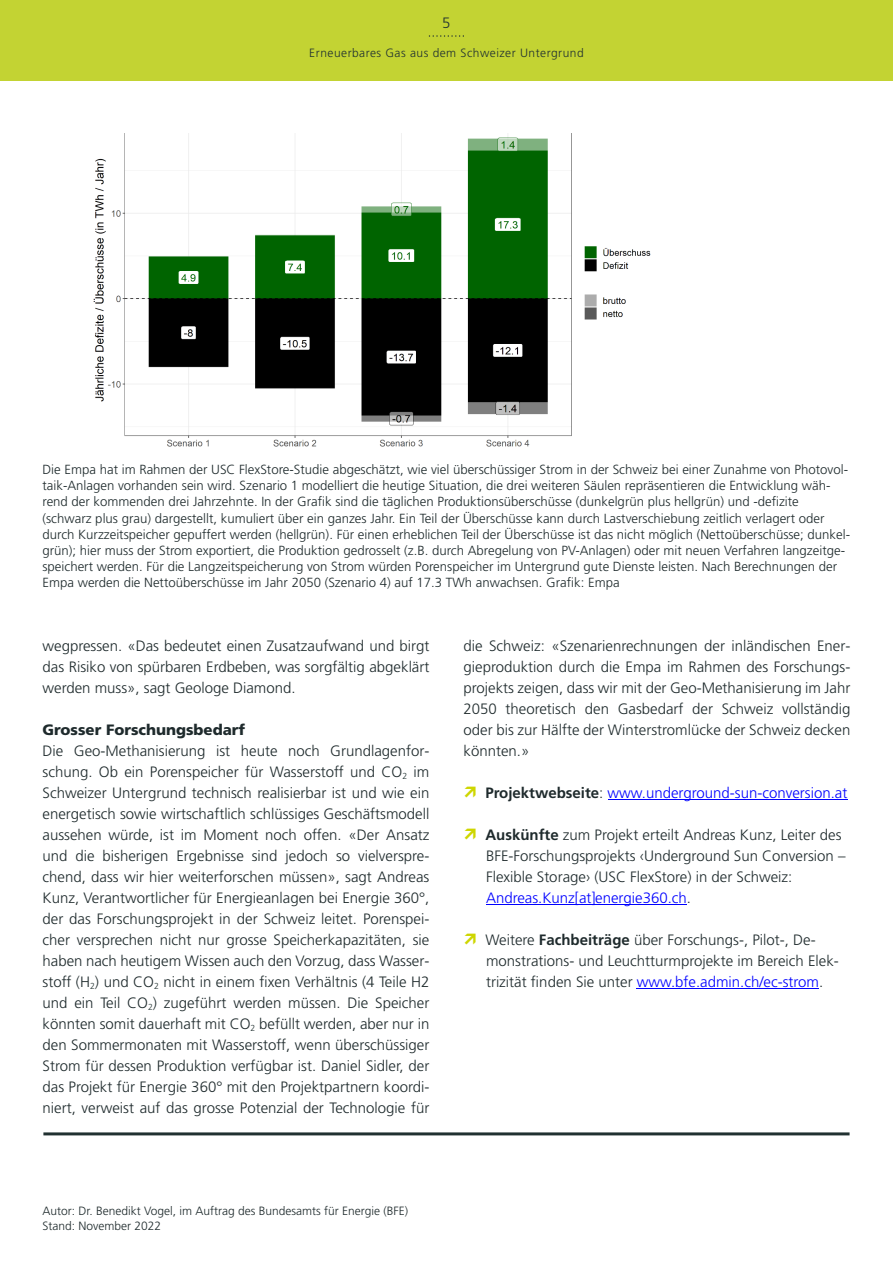
<style>
.page{position:relative;width:893px;height:1263px;background:#fff}
.page>*{position:absolute;margin:0;border:0;box-sizing:border-box;transform-origin:0 0}
.t1{font:300 15px/21px "Frutiger LT Std";color:#1e2a2c;text-align:justify}
.t2{font:300 15px "Frutiger LT Std";color:#00f}
.t3{font:900 15px "Frutiger LT Std";color:#1e2a2c}
.t4{font:300 15px "Frutiger LT Std";color:#213131}
.t5{font:300 13.2px/16.2px "Frutiger LT Std";color:#1e2a2c}
.t6{font:300 12px/15px "Frutiger LT Std";color:#1e2a2c}
.t7{font:300 12px "Frutiger LT Std";letter-spacing:.04em;color:#213131}
.s1{font-weight:700;color:#1e2a2c}
.s2{color:#1e2a2c}
.s3{font-weight:700}
.s4{color:#00f}
</style>
<div class="page">
<div style="left:0;top:0;width:893px;height:81px;background:#c3d333"></div>
<svg style="left:429px;top:35px;width:34px;height:2px"></svg>
<hr style="left:43px;top:1132px;width:807px;height:3px;background:#213131">
<hr style="left:608px;top:799px;width:239px;height:1px;background:#00f">
<hr style="left:486px;top:904px;width:201px;height:1px;background:#00f">
<hr style="left:637px;top:988px;width:182px;height:1px;background:#00f">
<img style="left:93px;top:134px;width:558px;height:313px">
<p class="t4" style="left:442px;top:17px;width:10px">5</p>
<p class="t7" style="left:309px;top:48px;width:276px">Erneuerbares Gas aus dem Schweizer Untergrund</p>
<p class="t5" style="left:43px;top:463px;width:809px">Die Empa hat im Rahmen der USC FlexStore-Studie abgeschätzt, wie viel überschüssiger Strom in der Schweiz bei einer Zunahme von Photovol&shy;taik-Anlagen vorhanden sein wird. Szenario 1 modelliert die heutige Situation, die drei weiteren Säulen repräsentieren die Entwicklung wäh&shy;rend der kommenden drei Jahrzehnte. In der Grafik sind die täglichen Produktionsüberschüsse (dunkelgrün plus hellgrün) und -defizite (schwarz plus grau) dargestellt, kumuliert über ein ganzes Jahr. Ein Teil der Überschüsse kann durch Lastverschiebung zeitlich verlagert oder durch Kurzzeitspeicher gepuffert werden (hellgrün). Für einen erheblichen Teil der Überschüsse ist das nicht möglich (Nettoüberschüsse; dunkel&shy;grün); hier muss der Strom exportiert, die Produktion gedrosselt (z.B. durch Abregelung von PV-Anlagen) oder mit neuen Verfahren langzeitge&shy;speichert werden. Für die Langzeitspeicherung von Strom würden Porenspeicher im Untergrund gute Dienste leisten. Nach Berechnungen der Empa werden die Nettoüberschüsse im Jahr 2050 (Szenario 4) auf 17.3 TWh anwachsen. Grafik: Empa</p>
<p class="t1" style="left:43px;top:637px;width:388px">wegpressen. «Das bedeutet einen Zusatzaufwand und birgt das Risiko von spürbaren Erdbeben, was sorgfältig abgeklärt werden muss», sagt Geologe Diamond.</p>
<p class="t3" style="left:43px;top:724px;width:204px">Grosser Forschungsbedarf</p>
<p class="t1" style="left:43px;top:742px;width:388px">Die Geo-Methanisierung ist heute noch Grundlagenfor&shy;schung. Ob ein Porenspeicher für Wasserstoff und CO<sub>2</sub> im Schweizer Untergrund technisch realisierbar ist und wie ein energetisch sowie wirtschaftlich schlüssiges Geschäftsmodell aussehen würde, ist im Moment noch offen. «Der Ansatz und die bisherigen Ergebnisse sind jedoch so vielverspre&shy;chend, dass wir hier weiterforschen müssen», sagt Andreas Kunz, Verantwortlicher für Energieanlagen bei Energie 360°, der das Forschungsprojekt in der Schweiz leitet. Porenspei&shy;cher versprechen nicht nur grosse Speicherkapazitäten, sie haben nach heutigem Wissen auch den Vorzug, dass Wasser&shy;stoff (H<sub>2</sub>) und CO<sub>2</sub> nicht in einem fixen Verhältnis (4 Teile H2 und ein Teil CO<sub>2</sub>) zugeführt werden müssen. Die Speicher könnten somit dauerhaft mit CO<sub>2</sub> befüllt werden, aber nur in den Sommermonaten mit Wasserstoff, wenn überschüssiger Strom für dessen Produktion verfügbar ist. Daniel Sidler, der das Projekt für Energie 360° mit den Projektpartnern koordi&shy;niert, verweist auf das grosse Potenzial der Technologie für</p>
<p class="t1" style="left:463px;top:637px;width:388px">die Schweiz: «Szenarienrechnungen der inländischen Ener&shy;gieproduktion durch die Empa im Rahmen des Forschungs&shy;projekts zeigen, dass wir mit der Geo-Methanisierung im Jahr 2050 theoretisch den Gasbedarf der Schweiz vollständig oder bis zur Hälfte der Winterstromlücke der Schweiz decken könnten.»</p>
<p class="t2" style="left:485px;top:787px;width:364px"><span class="s1">Projektwebseite</span><span class="s2">:</span> www.underground-sun-conversion.at</p>
<p class="t1" style="left:485px;top:826px;width:362px;text-align:left"><span class="s3">Auskünfte</span> zum Projekt erteilt Andreas Kunz, Leiter des BFE-Forschungsprojekts ‹Underground Sun Conversion – Flexible Storage› (USC FlexStore) in der Schweiz:<br><span class="s4">Andreas.Kunz[at]energie360.ch</span>.</p>
<p class="t1" style="left:485px;top:931px;width:355px;text-align:left">Weitere <span class="s3">Fachbeiträge</span> über Forschungs-, Pilot-, De&shy;monstrations- und Leuchtturmprojekte im Bereich Elek&shy;trizität finden Sie unter <span class="s4">www.bfe.admin.ch/ec-strom</span>.</p>
<p class="t6" style="left:43px;top:1204px;width:367px">Autor: Dr. Benedikt Vogel, im Auftrag des Bundesamts für Energie (BFE)<br>Stand: November 2022</p>
</div>
